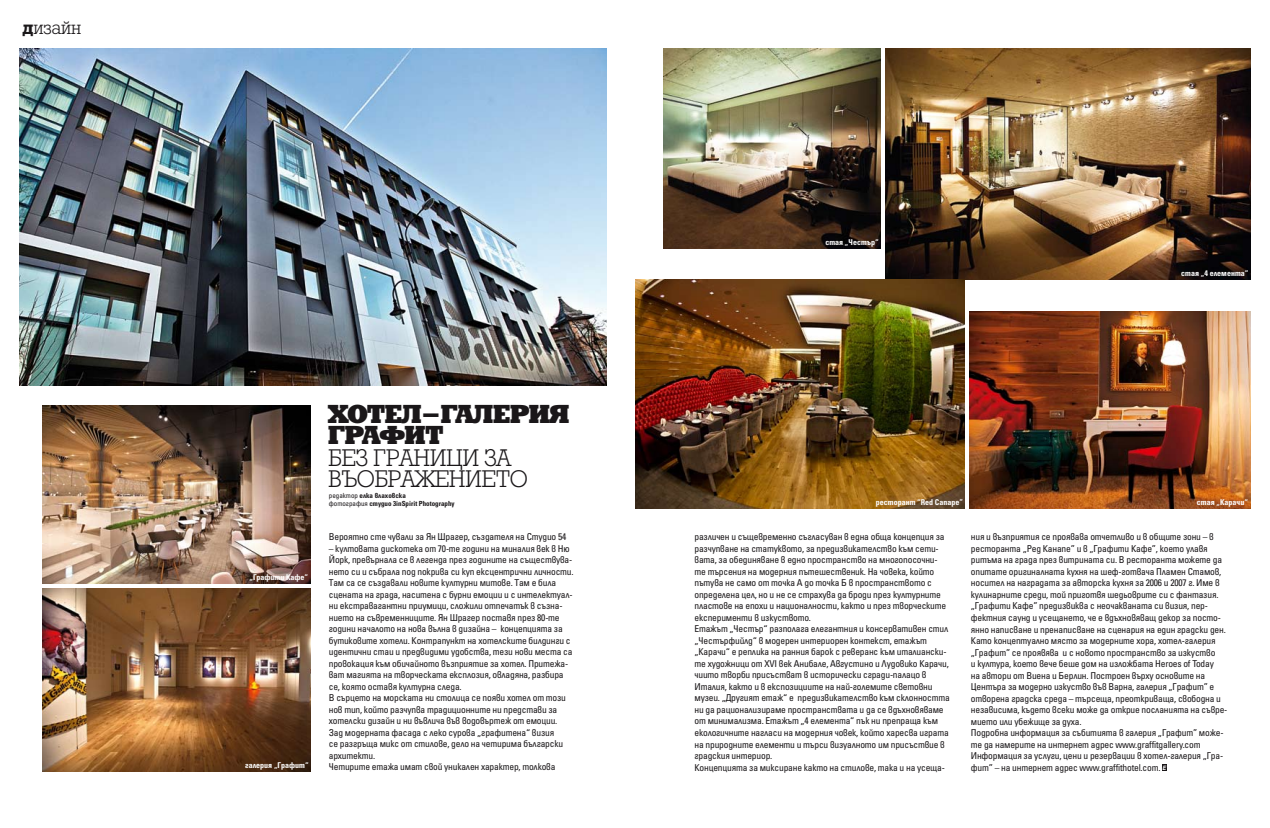
<style>
.page{position:relative;width:1270px;height:828px;background:#fff}
.page>*{position:absolute;margin:0;border:0;box-sizing:border-box;transform-origin:0 0}
.t1{font:800 26.1px/20.4px "Rodeo OT";letter-spacing:-.03em;color:#1a1719}
.t2{font:300 24px/20.4px "Rodeo OT";letter-spacing:-.02em;color:#1a1719}
.t3{font:300 19px "Rodeo OT";color:#1a1719}
.t4{font:9.5px/11.5px "SP Universal Cond OT";letter-spacing:-.02em;color:#1a1719}
.t5{font:700 8px "SP Universal Cond OT";color:#fff}
.t6{font:700 7px/8px "SP Universal Cond OT";color:#1a1719}
.s1{font-weight:700}
.s2{font-weight:400}
.s3{font-family:"Helen Pro";font-weight:700;font-style:italic;font-size:6.8px;color:#fff}
</style>
<div class="page">
<img style="left:886px;top:48px;width:364px;height:232px">
<img style="left:970px;top:311px;width:280px;height:197px">
<img style="left:635px;top:280px;width:330px;height:228px">
<img style="left:20px;top:48px;width:587px;height:338px">
<img style="left:663px;top:48px;width:218px;height:200px">
<img style="left:43px;top:588px;width:267px;height:183px">
<img style="left:43px;top:405px;width:267px;height:178px">
<svg style="left:1162px;top:764px;width:5px;height:6px"></svg>
<h3 class="t3" style="left:23px;top:18px;width:60px"><span class="s1">д</span>изайн</h3>
<p class="t5" style="left:825px;top:237px;width:55px">стая „Честър“</p>
<p class="t5" style="left:1181px;top:269px;width:69px">стая „4 елемента“</p>
<p class="t5" style="left:249px;top:572px;width:60px">„Графити кафе“</p>
<p class="t5" style="left:245px;top:760px;width:65px">галерия „Графит“</p>
<h1 class="t1" style="left:328px;top:404px;width:243px">хотел-галерия<br>Графит</h1>
<h2 class="t2" style="left:328px;top:448px;width:201px">без граници за въображението</h2>
<p class="t6" style="left:329px;top:491px;width:127px"><span class="s2">редактор</span> елка влаховска<br><span class="s2">фотография</span> студио 3inSpirit Photography</p>
<p class="t5" style="left:876px;top:497px;width:88px">ресторант “Red Canape”</p>
<p class="t5" style="left:1197px;top:497px;width:52px">стая „Карачи“</p>
<p class="t4" style="left:329px;top:531px;width:239px">Вероятно сте чували за Ян Шрагер, създателя на Студио 54</p>
<p class="t4" style="left:329px;top:542px;width:246px">– култовата дискотека от 70-те години на миналия век в Ню Йорк, превърнала се в легенда през годините на съществува&shy;нето си и събрала под покрива си куп ексцентрични личности.<br>Там са се създавали новите културни митове. Там е била сцената на града, наситена с бурни емоции и с интелектуал&shy;ни екстравагантни приумици, сложили отпечатък в съзна&shy;нието на съвременниците. Ян Шрагер поставя през 80-те години началото на нова вълна в дизайна – концепцията за бутиковите хотели. Контрапункт на хотелските билдинги с идентични стаи и предвидими удобства, тези нови места са провокация към обичайното възприятие за хотел. Притежа&shy;ват магията на творческата експлозия, овладяна, разбира се, която оставя културна следа.<br>В сърцето на морската ни столица се появи хотел от този нов тип, който разчупва традиционните ни представи за хотелски дизайн и ни въвлича във водовъртеж от емоции.<br>Зад модерната фасада с леко сурова „графитена“ визия<br>се разгръща микс от стилове, дело на четирима български архитекти.<br>Четирите етажа имат свой уникален характер, толкова</p>
<p class="t4" style="left:694px;top:531px;width:257px">различен и същевременно съгласуван в една обща концепция за разчупване на статуквото, за предизвикателство към сети&shy;вата, за обединяване в едно пространство на многопосочни&shy;те търсения на модерния пътешественик. На човека, който пътува не само от точка А до точка Б в пространството с определена цел, но и не се страхува да броди през културните пластове на епохи и националности, както и през творческите експерименти в изкуството.<br>Етажът „Честър“ разполага елегантния и консервативен стил „Честърфийлд“ в модерен интериорен контекст, етажът „Карачи“ е реплика на ранния барок с реверанс към италиански&shy;те художници от XVI век Анибале, Августино и Лудовико Карачи, чиито творби присъстват в исторически сгради-палацо в Италия, както и в експозициите на най-големите световни музеи. „Другият етаж“ е предизвикателство към склонността ни да рационализираме пространствата и да се вдъхновяваме от минимализма. Етажът „4 елемента“ пък ни препраща към екологичните нагласи на модерния човек, който харесва играта на природните елементи и търси визуалното им присъствие в градския интериор.<br>Концепцията за миксиране както на стилове, така и на усеща-</p>
<p class="t4" style="left:971px;top:531px;width:258px">ния и възприятия се проявава отчетливо и в общите зони – в ресторанта „Ред Канапе” и в „Графити Кафе”, което улавя ритъма на града през витрината си. В ресторанта можете да опитате оригиналната кухня на шеф-готвача Пламен Стамов, носител на наградата за авторска кухня за 2006 и 2007 г. Име в кулинарните среди, той приготвя шедьоврите си с фантазия. „Графити Кафе” предизвиква с неочакваната си визия, пер&shy;фектния саунд и усещането, че е вдъхновяващ декор за посто&shy;янно написване и пренаписване на сценария на един градски ден.<br>Като концептуално място за модерните хора, хотел-галерия „Графит” се проявява и с новото пространство за изкуство<br>и култура, което вече беше дом на изложбата Heroes of Today<br>на автори от Виена и Берлин. Построен върху основите на Центъра за модерно изкуство във Варна, галерия „Графит” е отворена градска среда – търсеща, преоткриваща, свободна и независима, където всеки може да открие посланията на съвре&shy;мието или убежище за духа.<br>Подробна информация за събитията в галерия „Графит” може&shy;те да намерите на интернет адрес www.graffitgallery.com Информация за услуги, цени и резервации в хотел-галерия „Гра&shy;фит” – на интернет адрес www.graffithotel.com. <span class="s3">E</span></p>
</div>
